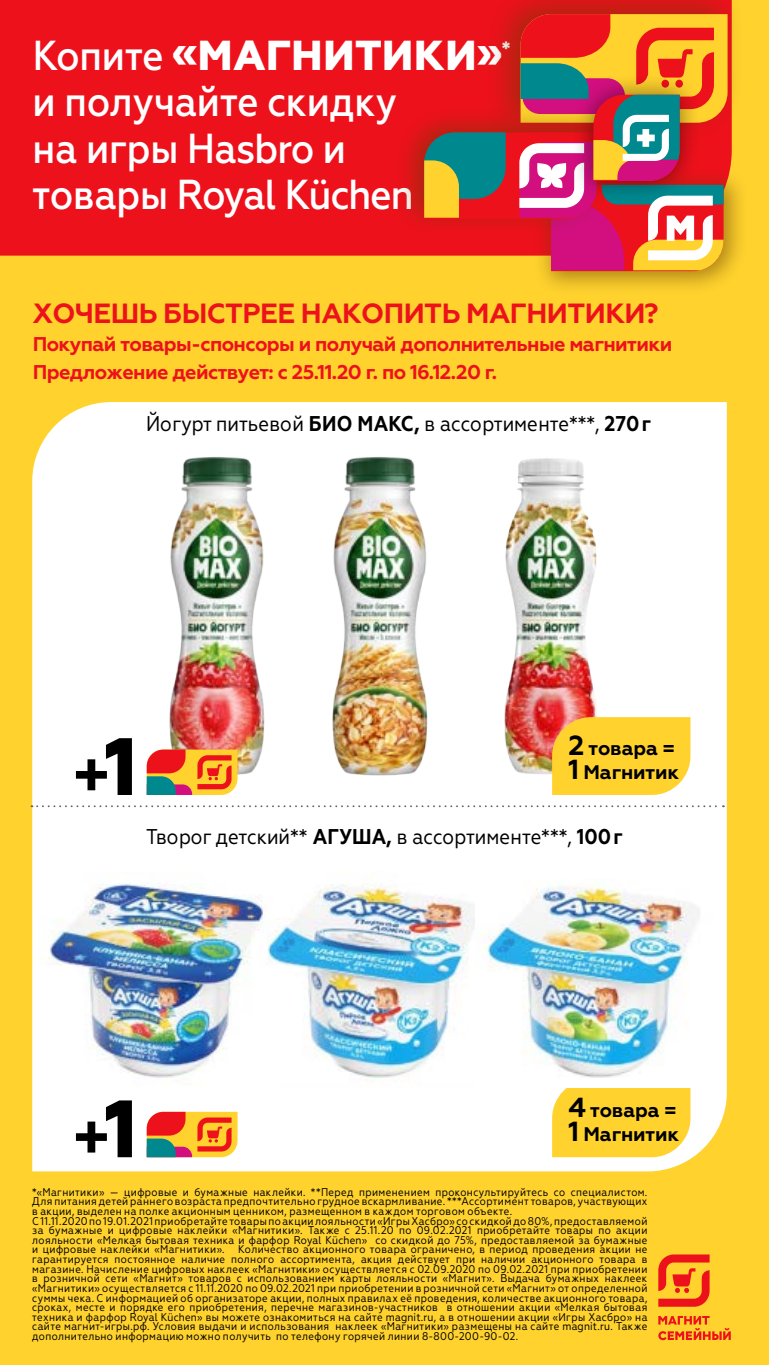
<style>
.page{position:relative;width:769px;height:1365px;background:#fff}
.page>*{position:absolute;margin:0;border:0;box-sizing:border-box;transform-origin:0 0}
.t1{font:700 60.9px "Geometria";color:#000}
.t2{font:500 41.82px/46.6px "Geometria Narrow";letter-spacing:-.005em;color:#fff}
.t3{font:700 27.65px "Geometria";letter-spacing:-.02em;color:#ed111c}
.t4{font:21.35px "Geometria Narrow";color:#000}
.t5{font:700 19.95px/27.7px "Geometria";letter-spacing:-.03em;color:#ed111c}
.t6{font:700 19.6px/23.6px "Geometria";letter-spacing:-.005em;color:#000}
.t7{font:11.2px/9.6px "Geometria Narrow";letter-spacing:.035em;color:#000}
.s1{font-family:"Geometria";font-weight:800}
.s2{font-weight:700}
.s3{font-weight:800;font-size:81.02px}
.s4{font-size:27.47px}
</style>
<div class="page">
<div style="left:0;top:0;width:769px;height:1364px;background:#ffd22e"></div>
<div style="left:32px;top:402px;width:695px;height:769px;background:#fff"></div>
<svg style="left:32px;top:805px;width:692px;height:2px"></svg>
<img style="left:380px;top:452px;width:7px;height:327px">
<img style="left:387px;top:452px;width:328px;height:327px">
<img style="left:53px;top:452px;width:327px;height:327px">
<svg style="left:552px;top:717px;width:138px;height:78px"></svg>
<svg style="left:552px;top:1087px;width:138px;height:70px"></svg>
<svg style="left:147px;top:749px;width:90px;height:46px"></svg>
<svg style="left:147px;top:1111px;width:90px;height:46px"></svg>
<svg style="left:658px;top:1254px;width:52px;height:52px"></svg>
<svg style="left:658px;top:1316px;width:73px;height:23px"></svg>
<img style="left:255px;top:871px;width:248px;height:216px">
<img style="left:476px;top:879px;width:248px;height:208px">
<img style="left:38px;top:871px;width:246px;height:215px">
<div style="left:0;top:0;width:732px;height:255px;background:#ed111c"></div>
<div style="left:533px;top:167px;width:215px;height:129px;background:#643d00;opacity:.5"></div>
<div style="left:484px;top:0;width:261px;height:143px;background:#643d00;opacity:.5"></div>
<div style="left:394px;top:106px;width:216px;height:129px;background:#643d00;opacity:.5"></div>
<svg style="left:424px;top:14px;width:303px;height:257px"></svg>
<p class="t2" style="left:33px;top:32px;width:479px">Копите <span class="s1">«МАГНИТИКИ»</span><sup>* </sup>и получайте скидку<br>на игры Hasbro и<br>товары Royal Küchen</p>
<p class="t3" style="left:33px;top:297px;width:627px">ХОЧЕШЬ БЫСТРЕЕ НАКОПИТЬ МАГНИТИКИ?</p>
<p class="t5" style="left:33px;top:330px;width:641px">Покупай товары-спонсоры и получай дополнительные магнитики<br>Предложение действует: с 25.11.20 г. по 16.12.20 г.</p>
<p class="t4" style="left:146px;top:411px;width:506px">Йогурт питьевой <span class="s2">БИО МАКС,</span> в ассортименте***, <span class="s2">270г</span></p>
<p class="t1" style="left:72px;top:737px;width:67px">+<span class="s3">1</span></p>
<p class="t6" style="left:568px;top:736px;width:112px"><span class="s4">2</span> товара =<br><span class="s4">1</span> Магнитик</p>
<p class="t4" style="left:146px;top:824px;width:478px">Творог детский** <span class="s2">АГУША,</span> в ассортименте***, <span class="s2">100г</span></p>
<p class="t1" style="left:72px;top:1099px;width:67px">+<span class="s3">1</span></p>
<p class="t6" style="left:568px;top:1098px;width:112px"><span class="s4">4</span> товара =<br><span class="s4">1</span> Магнитик</p>
<p class="t7" style="left:32px;top:1186px;width:617px">*«Магнитики» — цифровые и бумажные наклейки. **Перед применением проконсультируйтесь со специалистом.<br>Для питания детей раннего возраста предпочтительно грудное вскармливание. ***Ассортимент товаров, участвующих в акции, выделен на полке акционным ценником, размещенном в каждом торговом объекте.<br>С 11.11.2020 по 19.01.2021 приобретайте товары по акции лояльности «Игры Хасбро» со скидкой до 80%, предоставляемой за бумажные и цифровые наклейки «Магнитики». Также с 25.11.20 по 09.02.2021 приобретайте товары по акции лояльности «Мелкая бытовая техника и фарфор Royal Küchen» со скидкой до 75%, предоставляемой за бумажные и цифровые наклейки «Магнитики». Количество акционного товара ограничено, в период проведения акции не гарантируется постоянное наличие полного ассортимента, акция действует при наличии акционного товара в магазине. Начисление цифровых наклеек «Магнитики» осуществляется с 02.09.2020 по 09.02.2021 при приобретении в розничной сети «Магнит» товаров с использованием карты лояльности «Магнит». Выдача бумажных наклеек «Магнитики» осуществляется с 11.11.2020 по 09.02.2021 при приобретении в розничной сети «Магнит» от определенной суммы чека. С информацией об организаторе акции, полных правилах её проведения, количестве акционного товара, сроках, месте и порядке его приобретения, перечне магазинов-участников в отношении акции «Мелкая бытовая техника и фарфор Royal Küchen» вы можете ознакомиться на сайте magnit.ru, а в отношении акции «Игры Хасбро» на сайте магнит-игры.рф. Условия выдачи и использования наклеек «Магнитики» размещены на сайте magnit.ru. Также дополнительно информацию можно получить по телефону горячей линии 8-800-200-90-02.</p>
</div>
